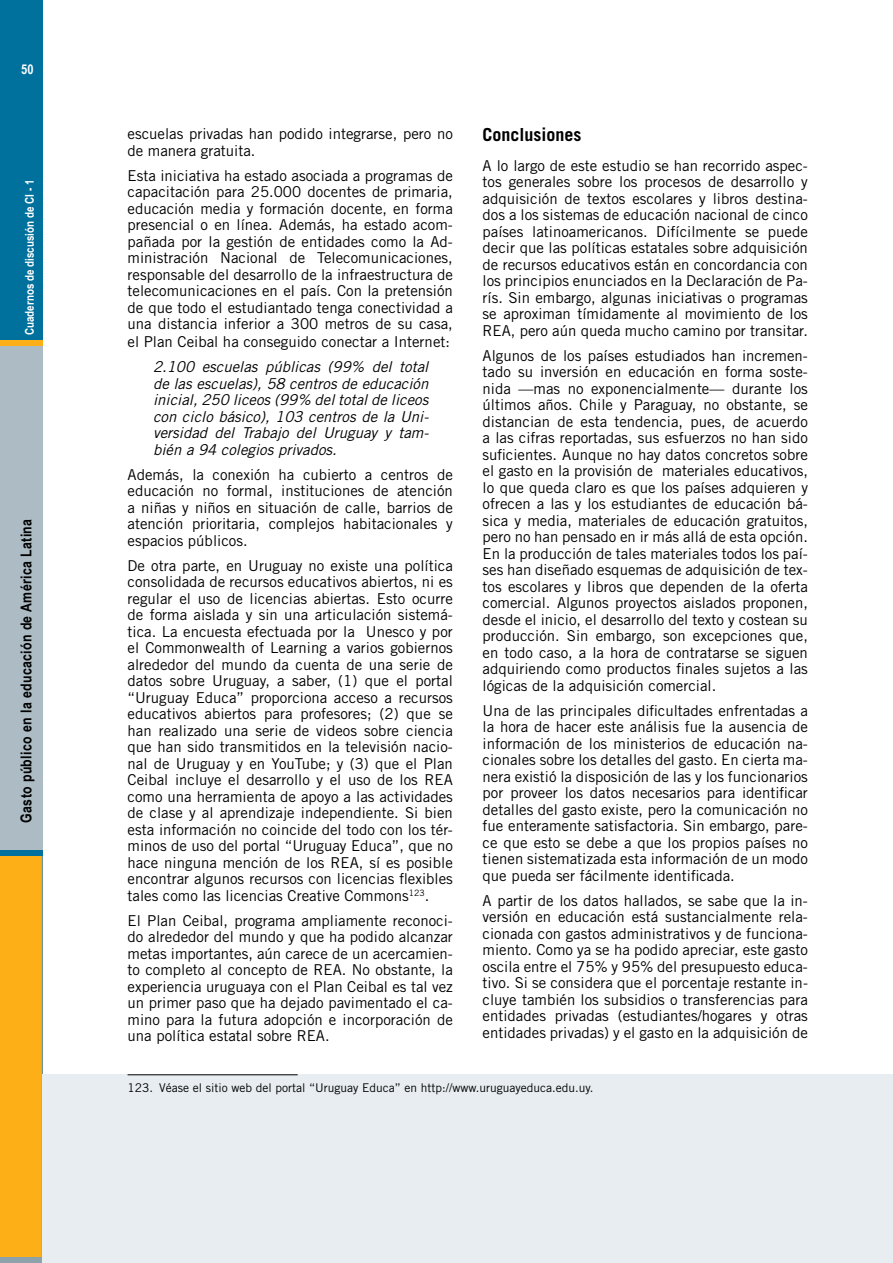
<style>
.page{position:relative;width:893px;height:1263px;background:#fff}
.page>*{position:absolute;margin:0;border:0;box-sizing:border-box;transform-origin:0 0}
.t1{font:700 18px "Trade Gothic";color:#000}
.t2{font:15px/16.5px "Trade Gothic";color:#000;text-align:justify}
.t3{font:italic 15px/16.5px "Trade Gothic";color:#000;text-align:justify}
.t4{font:700 15px "Arial Narrow";letter-spacing:.025em;color:#000}
.t5{font:700 13.5px "Arial Narrow";color:#fff}
.t6{font:12px "Trade Gothic";color:#000}
.t7{font:700 12px "Arial Narrow";color:#fff}
</style>
<div class="page">
<div style="left:0;top:0;width:43px;height:1263px;background:#00719c"></div>
<div style="left:0;top:340px;width:43px;height:510px;background:#acbbc4"></div>
<div style="left:0;top:856px;width:43px;height:401px;background:#fcaf17"></div>
<div style="left:0;top:340px;width:43px;height:6px;background:#fcaf17"></div>
<div style="left:0;top:1257px;width:43px;height:6px;background:#8ea2ac"></div>
<div style="left:43px;top:1074px;width:850px;height:189px;background:#e7edf0"></div>
<hr style="left:128px;top:1074px;width:170px;height:1px;background:#000">
<p class="t5" style="left:21px;top:59px;width:14px">50</p>
<p class="t7" style="left:21px;top:335px;width:157px;rotate:-90deg">Cuadernos de discusión de CI - 1</p>
<p class="t4" style="left:15px;top:823px;width:305px;rotate:-90deg">Gasto público en la educación de América Latina</p>
<p class="t2" style="left:128px;top:125px;width:327px">escuelas privadas han podido integrarse, pero no de manera gratuita.</p>
<p class="t2" style="left:128px;top:167px;width:327px">Esta iniciativa ha estado asociada a programas de capacitación para 25.000 docentes de primaria, educación media y formación docente, en forma presencial o en línea. Además, ha estado acom&shy;pañada por la gestión de entidades como la Ad&shy;ministración Nacional de Telecomunicaciones, responsable del desarrollo de la infraestructura de telecomunicaciones en el país. Con la pretensión de que todo el estudiantado tenga conectividad a una distancia inferior a 300 metros de su casa,</p>
<p class="t2" style="left:128px;top:333px;width:324px">el Plan Ceibal ha conseguido conectar a Internet:</p>
<p class="t3" style="left:153px;top:358px;width:277px">2.100 escuelas públicas (99% del total de las escuelas), 58 centros de educación inicial, 250 liceos (99% del total de liceos con ciclo básico), 103 centros de la Uni&shy;versidad del Trabajo del Uruguay y tam&shy;bién a 94 colegios privados.</p>
<p class="t2" style="left:128px;top:466px;width:327px">Además, la conexión ha cubierto a centros de educación no formal, instituciones de atención a niñas y niños en situación de calle, barrios de atención prioritaria, complejos habitacionales y espacios públicos.</p>
<p class="t2" style="left:128px;top:557px;width:327px">De otra parte, en Uruguay no existe una política consolidada de recursos educativos abiertos, ni es regular el uso de licencias abiertas. Esto ocurre de forma aislada y sin una articulación sistemá&shy;tica. La encuesta efectuada por la Unesco y por el Commonwealth of Learning a varios gobiernos alrededor del mundo da cuenta de una serie de datos sobre Uruguay, a saber, (1) que el portal “Uruguay Educa” proporciona acceso a recursos educativos abiertos para profesores; (2) que se han realizado una serie de videos sobre ciencia que han sido transmitidos en la televisión nacio&shy;nal de Uruguay y en YouTube; y (3) que el Plan Ceibal incluye el desarrollo y el uso de los REA como una herramienta de apoyo a las actividades de clase y al aprendizaje independiente. Si bien esta información no coincide del todo con los tér&shy;minos de uso del portal “Uruguay Educa”, que no hace ninguna mención de los REA, sí es posible encontrar algunos recursos con licencias flexibles tales como las licencias Creative Commons<sup>123</sup>.</p>
<p class="t2" style="left:128px;top:912px;width:327px">El Plan Ceibal, programa ampliamente reconoci&shy;do alrededor del mundo y que ha podido alcanzar metas importantes, aún carece de un acercamien&shy;to completo al concepto de REA. No obstante, la experiencia uruguaya con el Plan Ceibal es tal vez un primer paso que ha dejado pavimentado el ca&shy;mino para la futura adopción e incorporación de una política estatal sobre REA.</p>
<p class="t1" style="left:483px;top:124px;width:100px">Conclusiones</p>
<p class="t2" style="left:483px;top:157px;width:327px">A lo largo de este estudio se han recorrido aspec&shy;tos generales sobre los procesos de desarrollo y adquisición de textos escolares y libros destina&shy;dos a los sistemas de educación nacional de cinco países latinoamericanos. Difícilmente se puede decir que las políticas estatales sobre adquisición de recursos educativos están en concordancia con los principios enunciados en la Declaración de Pa&shy;rís. Sin embargo, algunas iniciativas o programas se aproximan tímidamente al movimiento de los REA, pero aún queda mucho camino por transitar.</p>
<p class="t2" style="left:483px;top:347px;width:327px">Algunos de los países estudiados han incremen&shy;tado su inversión en educación en forma soste&shy;nida —mas no exponencialmente— durante los últimos años. Chile y Paraguay, no obstante, se distancian de esta tendencia, pues, de acuerdo a las cifras reportadas, sus esfuerzos no han sido suficientes. Aunque no hay datos concretos sobre el gasto en la provisión de materiales educativos, lo que queda claro es que los países adquieren y ofrecen a las y los estudiantes de educación bá&shy;sica y media, materiales de educación gratuitos, pero no han pensado en ir más allá de esta opción.<br>En la producción de tales materiales todos los paí&shy;ses han diseñado esquemas de adquisición de tex&shy;tos escolares y libros que dependen de la oferta comercial. Algunos proyectos aislados proponen, desde el inicio, el desarrollo del texto y costean su producción. Sin embargo, son excepciones que, en todo caso, a la hora de contratarse se siguen adquiriendo como productos finales sujetos a las lógicas de la adquisición comercial.</p>
<p class="t2" style="left:483px;top:702px;width:327px">Una de las principales dificultades enfrentadas a la hora de hacer este análisis fue la ausencia de información de los ministerios de educación na&shy;cionales sobre los detalles del gasto. En cierta ma&shy;nera existió la disposición de las y los funcionarios por proveer los datos necesarios para identificar detalles del gasto existe, pero la comunicación no fue enteramente satisfactoria. Sin embargo, pare&shy;ce que esto se debe a que los propios países no tienen sistematizada esta información de un modo que pueda ser fácilmente identificada.</p>
<p class="t2" style="left:483px;top:892px;width:327px">A partir de los datos hallados, se sabe que la in&shy;versión en educación está sustancialmente rela&shy;cionada con gastos administrativos y de funciona&shy;miento. Como ya se ha podido apreciar, este gasto oscila entre el 75% y 95% del presupuesto educa&shy;tivo. Si se considera que el porcentaje restante in&shy;cluye también los subsidios o transferencias para entidades privadas (estudiantes/hogares y otras entidades privadas) y el gasto en la adquisición de</p>
<p class="t6" style="left:128px;top:1080px;width:467px">123. Véase el sitio web del portal “Uruguay Educa” en http://www.uruguayeduca.edu.uy.</p>
</div>
